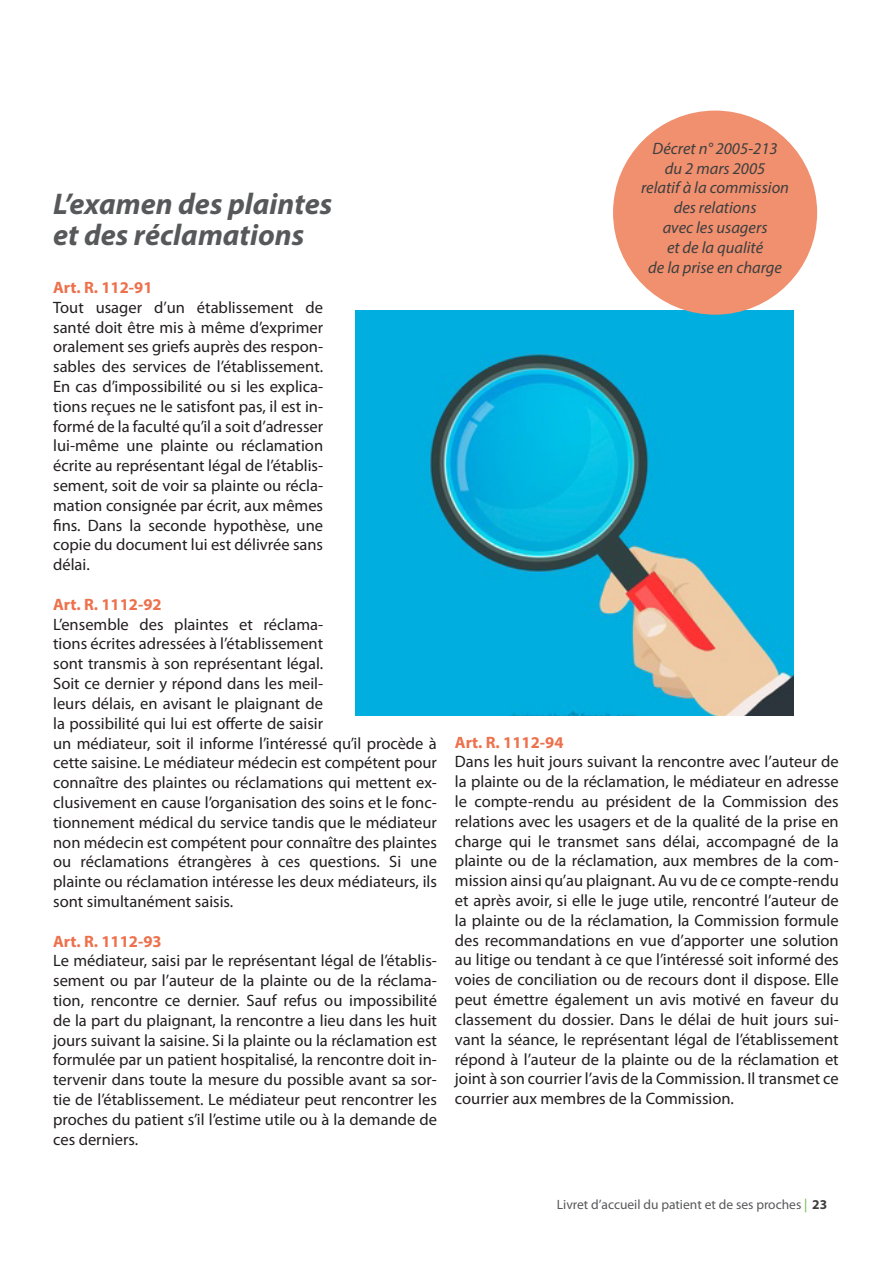
<style>
.page{position:relative;width:893px;height:1263px;background:#fff}
.page>*{position:absolute;margin:0;border:0;box-sizing:border-box;transform-origin:0 0}
.t1{font:italic 700 30px "Myriad Pro";color:#57585a}
.t2{font:16.5px/19.8px "Myriad Pro";color:#231f20;text-align:justify}
.t3{font:italic 16.5px "Myriad Pro";color:#3e3e3f}
.t4{font:700 16.5px "Myriad Pro";color:#ed714c}
.t5{font:13.5px "Myriad Pro";color:#57585a}
.s1{font-family:"Myanmar Text";color:#6ebe44}
.s2{font-weight:700;color:#3e3e3f}
</style>
<div class="page">
<img style="left:356px;top:310px;width:437px;height:405px">
<div style="left:613px;top:111px;width:204px;height:204px;background:#f0906e;border-radius:50%"></div>
<p class="t1" style="left:53px;top:184px;width:281px">L’examen des plaintes</p>
<p class="t1" style="left:53px;top:216px;width:253px">et des réclamations</p>
<p class="t4" style="left:53px;top:277px;width:101px">Art. R. 112-91</p>
<p class="t2" style="left:53px;top:297px;width:272px">Tout usager d’un établissement de santé doit être mis à même d’exprimer oralement ses griefs auprès des respon&shy;sables des services de l’établissement.<br>En cas d’impossibilité ou si les explica&shy;tions reçues ne le satisfont pas, il est in&shy;formé de la faculté qu’il a soit d’adresser lui-même une plainte ou réclamation écrite au représentant légal de l’établis&shy;sement, soit de voir sa plainte ou récla&shy;mation consignée par écrit, aux mêmes fins. Dans la seconde hypothèse, une copie du document lui est délivrée sans délai.</p>
<p class="t4" style="left:53px;top:593px;width:110px">Art. R. 1112-92</p>
<p class="t2" style="left:53px;top:614px;width:385px;text-align:left">L’ensemble des plaintes et réclama-<br>tions écrites adressées à l’établissement<br>sont transmis à son représentant légal.<br>Soit ce dernier y répond dans les meil-<br>leurs délais, en avisant le plaignant de<br>la possibilité qui lui est offerte de saisir<br>un médiateur, soit il informe l’intéressé qu’il procède à cette saisine. Le médiateur médecin est compétent pour connaître des plaintes ou réclamations qui mettent ex&shy;clusivement en cause l’organisation des soins et le fonc&shy;tionnement médical du service tandis que le médiateur non médecin est compétent pour connaître des plaintes ou réclamations étrangères à ces questions. Si une plainte ou réclamation intéresse les deux médiateurs, ils sont simultanément saisis.</p>
<p class="t4" style="left:53px;top:930px;width:110px">Art. R. 1112-93</p>
<p class="t2" style="left:53px;top:951px;width:385px">Le médiateur, saisi par le représentant légal de l’établis&shy;sement ou par l’auteur de la plainte ou de la réclama&shy;tion, rencontre ce dernier. Sauf refus ou impossibilité de la part du plaignant, la rencontre a lieu dans les huit jours suivant la saisine. Si la plainte ou la réclamation est formulée par un patient hospitalisé, la rencontre doit in&shy;tervenir dans toute la mesure du possible avant sa sor&shy;tie de l’établissement. Le médiateur peut rencontrer les proches du patient s’il l’estime utile ou à la demande de ces derniers.</p>
<p class="t3" style="left:653px;top:138px;width:127px">Décret n° 2005-213</p>
<p class="t3" style="left:665px;top:158px;width:102px">du 2 mars 2005</p>
<p class="t3" style="left:641px;top:178px;width:150px">relatif à la commission</p>
<p class="t3" style="left:674px;top:197px;width:84px">des relations</p>
<p class="t3" style="left:663px;top:217px;width:106px">avec les usagers</p>
<p class="t3" style="left:667px;top:237px;width:98px">et de la qualité</p>
<p class="t3" style="left:648px;top:257px;width:135px">de la prise en charge</p>
<p class="t4" style="left:455px;top:731px;width:110px">Art. R. 1112-94</p>
<p class="t2" style="left:455px;top:752px;width:385px">Dans les huit jours suivant la rencontre avec l’auteur de la plainte ou de la réclamation, le médiateur en adresse le compte-rendu au président de la Commission des relations avec les usagers et de la qualité de la prise en charge qui le transmet sans délai, accompagné de la plainte ou de la réclamation, aux membres de la com&shy;mission ainsi qu’au plaignant. Au vu de ce compte-rendu et après avoir, si elle le juge utile, rencontré l’auteur de la plainte ou de la réclamation, la Commission formule des recommandations en vue d’apporter une solution au litige ou tendant à ce que l’intéressé soit informé des voies de conciliation ou de recours dont il dispose. Elle peut émettre également un avis motivé en faveur du classement du dossier. Dans le délai de huit jours sui&shy;vant la séance, le représentant légal de l’établissement répond à l’auteur de la plainte ou de la réclamation et joint à son courrier l’avis de la Commission. Il transmet ce courrier aux membres de la Commission.</p>
<p class="t5" style="left:557px;top:1196px;width:272px">Livret d’accueil du patient et de ses proches <span class="s1">|</span> <span class="s2">23</span></p>
</div>
